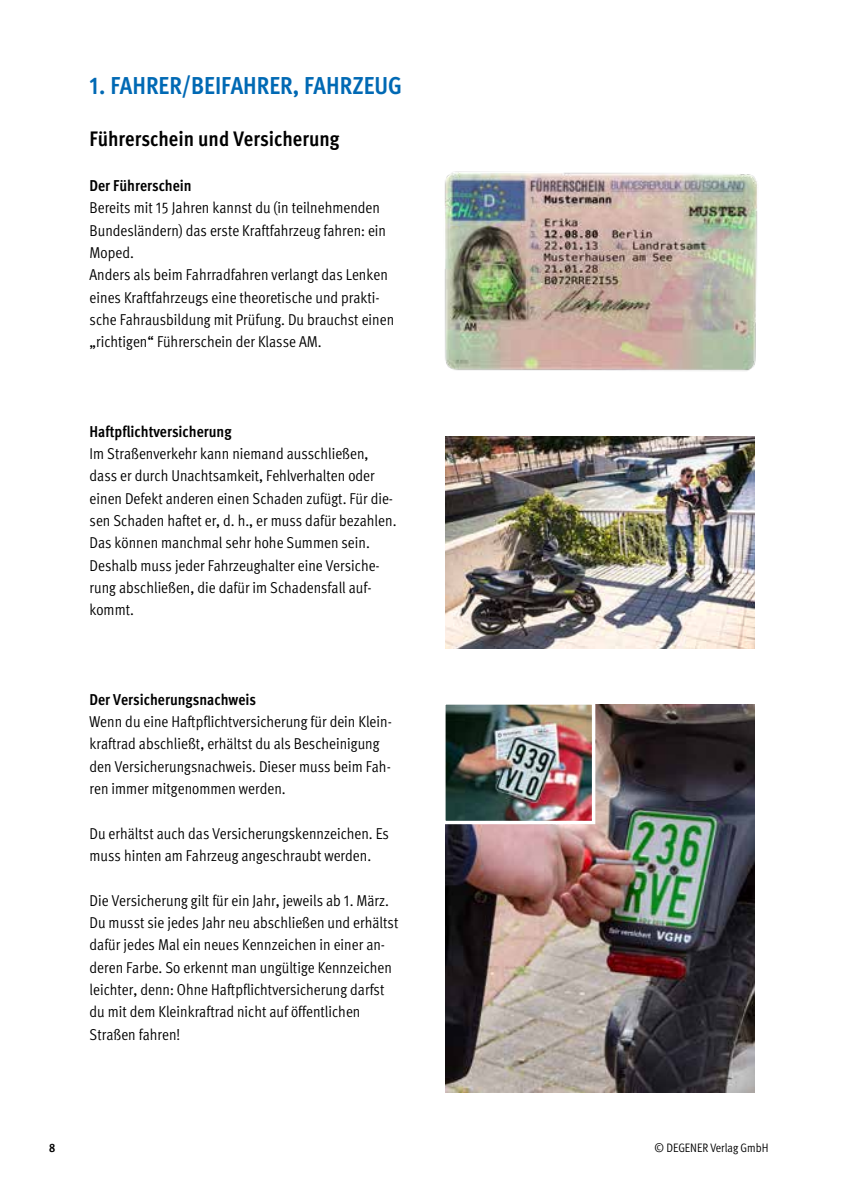
<style>
.page{position:relative;width:844px;height:1191px;background:#fff}
.page>*{position:absolute;margin:0;border:0;box-sizing:border-box;transform-origin:0 0}
.t1{font:700 24.5px "Meta Cond";color:#0069b4}
.t2{font:700 21px "Meta Cond";color:#000}
.t3{font:15.75px/22.4px "Meta Cond Normal";color:#000}
.t4{font:700 15.75px "Meta Cond";color:#000}
.t5{font:12.25px "Meta Cond Normal";color:#000}
.t6{font:12.25px "Meta Cond Bold Expert";color:#000}
.s1{font-family:"Meta Cond Bold Expert";font-weight:400}
.s2{font-family:"Meta Cond Normal Expert"}
</style>
<div class="page">
<img style="left:445px;top:437px;width:309px;height:212px">
<img style="left:444px;top:171px;width:314px;height:200px">
<img style="left:445px;top:704px;width:309px;height:389px">
<img style="left:445px;top:704px;width:152px;height:122px">
<h1 class="t1" style="left:89px;top:71px;width:314px"><span class="s1">1</span>. FAHRER/BEIFAHRER, FAHRZEUG</h1>
<h2 class="t2" style="left:89px;top:127px;width:251px">Führerschein und Versicherung</h2>
<p class="t4" style="left:89px;top:176px;width:104px">Der Führerschein</p>
<p class="t3" style="left:89px;top:197px;width:306px">Bereits mit <span class="s2">15</span> Jahren kannst du (in teilnehmenden Bundesländern) das erste Kraftfahrzeug fahren: ein Moped.<br>Anders als beim Fahrradfahren verlangt das Lenken eines Kraftfahrzeugs eine theoretische und prakti&shy;sche Fahrausbildung mit Prüfung. Du brauchst einen „richtigen“ Führerschein der Klasse AM.</p>
<p class="t4" style="left:89px;top:422px;width:143px">Haftpflichtversicherung</p>
<p class="t3" style="left:89px;top:442px;width:308px">Im Straßenverkehr kann niemand ausschließen, dass er durch Unachtsamkeit, Fehlverhalten oder einen Defekt anderen einen Schaden zufügt. Für die&shy;sen Schaden haftet er, d. h., er muss dafür bezahlen.<br>Das können manchmal sehr hohe Summen sein.<br>Deshalb muss jeder Fahrzeughalter eine Versiche&shy;rung abschließen, die dafür im Schadensfall auf&shy;kommt.</p>
<p class="t4" style="left:89px;top:690px;width:168px">Der Versicherungsnachweis</p>
<p class="t3" style="left:89px;top:710px;width:304px">Wenn du eine Haftpflichtversicherung für dein Klein&shy;kraftrad abschließt, erhältst du als Bescheinigung den Versicherungsnachweis. Dieser muss beim Fah&shy;ren immer mitgenommen werden.</p>
<p class="t3" style="left:89px;top:822px;width:301px">Du erhältst auch das Versicherungskennzeichen. Es muss hinten am Fahrzeug angeschraubt werden.</p>
<p class="t3" style="left:89px;top:888px;width:310px">Die Versicherung gilt für ein Jahr, jeweils ab <span class="s2">1</span>. März.<br>Du musst sie jedes Jahr neu abschließen und erhältst dafür jedes Mal ein neues Kennzeichen in einer an&shy;deren Farbe. So erkennt man ungültige Kennzeichen leichter, denn: Ohne Haftpflichtversicherung darfst du mit dem Kleinkraftrad nicht auf öffentlichen Straßen fahren!</p>
<p class="t6" style="left:49px;top:1140px;width:8px">8</p>
<p class="t5" style="left:654px;top:1141px;width:115px">© DEGENER Verlag GmbH</p>
</div>
